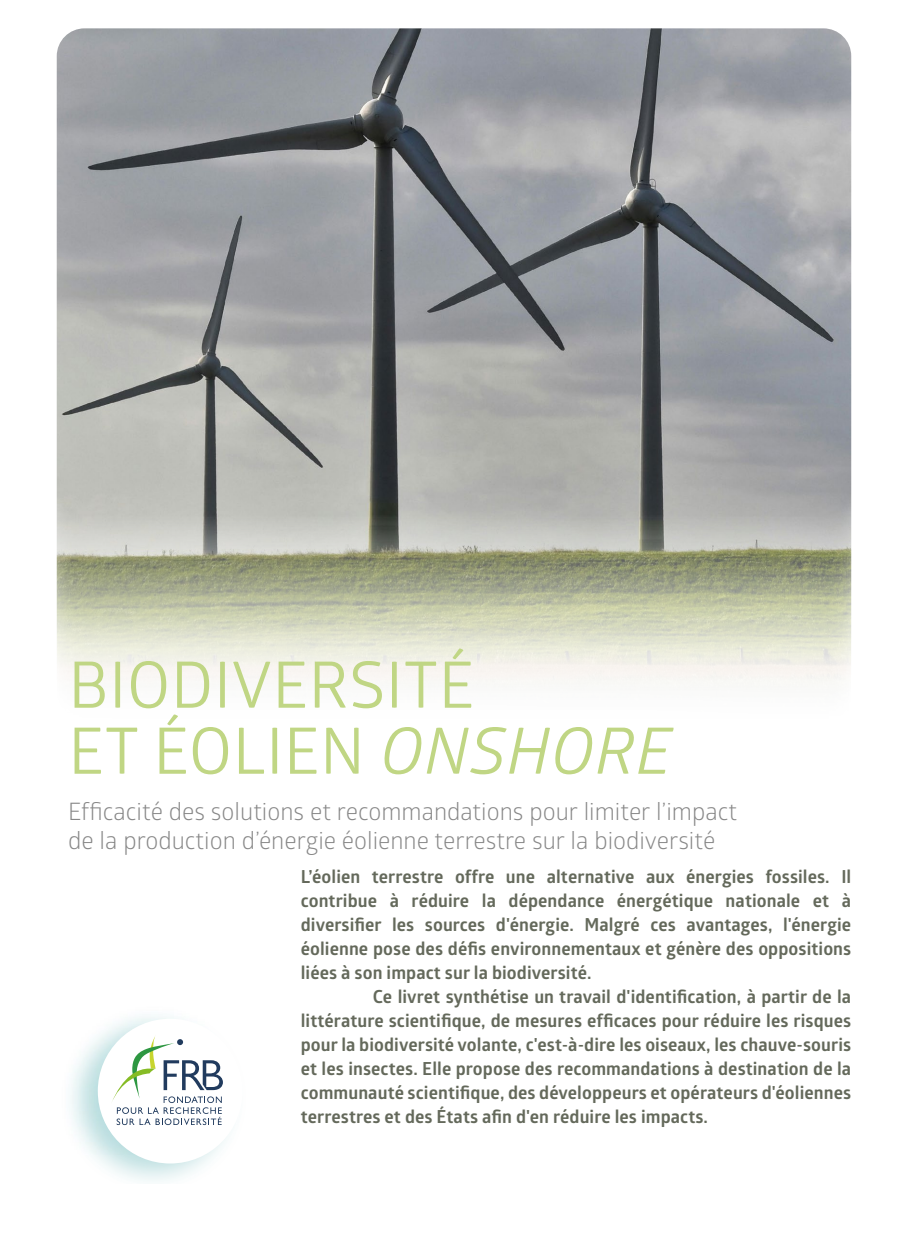
<style>
.page{position:relative;width:908px;height:1248px;background:#fff}
.page>*{position:absolute;margin:0;border:0;box-sizing:border-box;transform-origin:0 0}
.t1{font:64px/66px "Glober";letter-spacing:.01em;color:#c0d684}
.t2{font:24px/28.8px "Glober";color:#878787}
.t3{font:700 18px "Glober";letter-spacing:.005em;color:#64695b}
.s1{font-style:italic}
</style>
<div class="page">
<img style="left:57px;top:28px;width:793px;height:656px">
<img style="left:70px;top:1016px;width:156px;height:166px">
<div style="left:98px;top:1018px;width:144px;height:145px;background:#fff;border-radius:50%"></div>
<svg style="left:111px;top:1034px;width:112px;height:90px"></svg>
<h1 class="t1" style="left:68px;top:649px;width:604px">BIODIVERSITÉ<br>ET ÉOLIEN <span class="s1">ONSHORE</span></h1>
<h2 class="t2" style="left:68px;top:796px;width:670px">Efficacité des solutions et recommandations pour limiter l’impact de la production d’énergie éolienne terrestre sur la biodiversité</h2>
<p class="t3" style="left:300px;top:864px;width:551px">L’éolien terrestre offre une alternative aux énergies fossiles. Il</p>
<p class="t3" style="left:300px;top:888px;width:551px">contribue à réduire la dépendance énergétique nationale et à</p>
<p class="t3" style="left:300px;top:912px;width:551px">diversifier les sources d'énergie. Malgré ces avantages, l'énergie</p>
<p class="t3" style="left:300px;top:936px;width:551px">éolienne pose des défis environnementaux et génère des oppositions</p>
<p class="t3" style="left:300px;top:960px;width:292px">liées à son impact sur la biodiversité.</p>
<p class="t3" style="left:372px;top:984px;width:479px">Ce livret synthétise un travail d'identification, à partir de la</p>
<p class="t3" style="left:300px;top:1008px;width:551px">littérature scientifique, de mesures efficaces pour réduire les risques</p>
<p class="t3" style="left:300px;top:1032px;width:551px">pour la biodiversité volante, c'est-à-dire les oiseaux, les chauve-souris</p>
<p class="t3" style="left:300px;top:1056px;width:551px">et les insectes. Elle propose des recommandations à destination de la</p>
<p class="t3" style="left:300px;top:1080px;width:551px">communauté scientifique, des développeurs et opérateurs d'éoliennes</p>
<p class="t3" style="left:300px;top:1104px;width:408px">terrestres et des États afin d'en réduire les impacts.</p>
</div>
